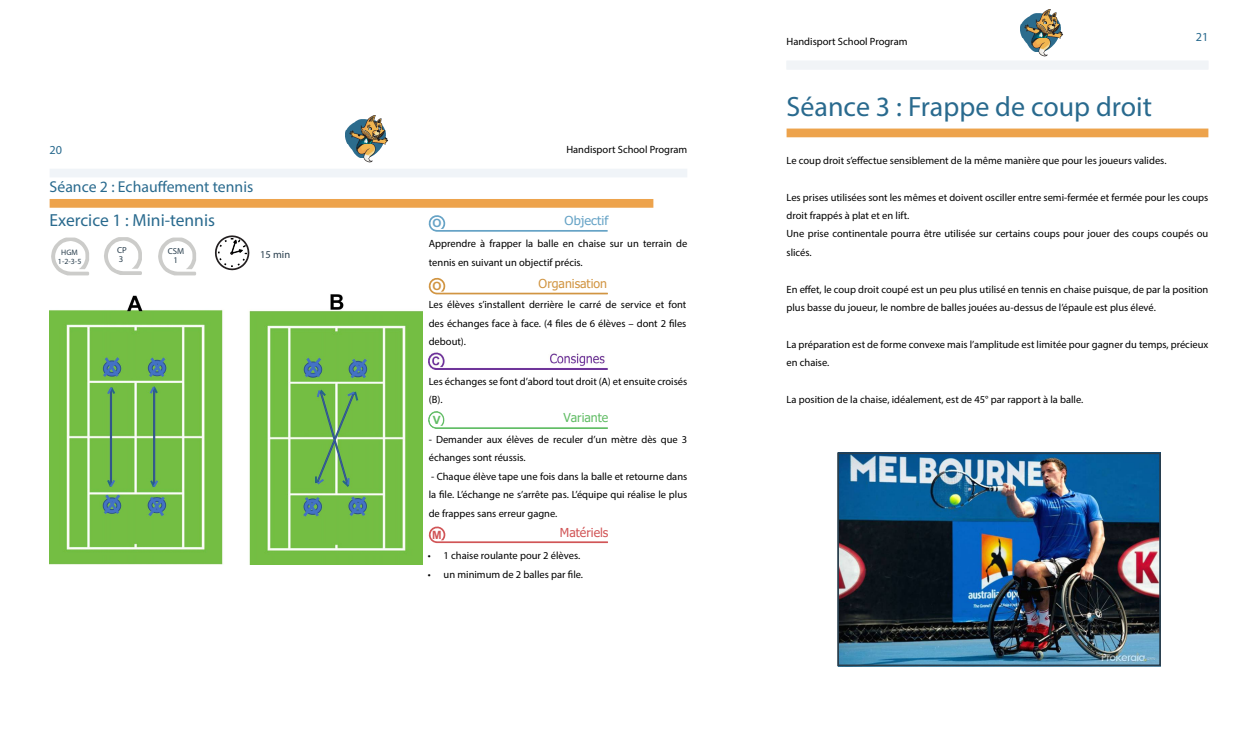
<style>
.page{position:relative;width:1258px;height:737px;background:#fff}
.page>*{position:absolute;margin:0;border:0;box-sizing:border-box;transform-origin:0 0}
.t1{font:28px "Myriad Pro";color:#296a8e}
.t2{font:17.5px "Myriad Pro";color:#296a8e}
.t3{font:15.75px "Myriad Pro";color:#296a8e}
.t4{font:12.34px "Tahoma";color:#d19542}
.t5{font:12.34px "Tahoma";color:#d15557}
.t6{font:12.34px "Tahoma";color:#66a3c6;scale:1.04 1}
.t7{font:12.34px "Tahoma";color:#62bd66}
.t8{font:12.25px "Myriad Pro";color:#296a8e}
.t9{font:700 11.38px "Arial";color:#66a3c6}
.t10{font:700 11.38px "Arial";color:#d19542}
.t11{font:700 11.38px "Arial";color:#d15557}
.t12{font:700 11.38px "Arial";color:#62bd66;scale:1.04 1}
.t13{font:10.5px/18.4px "Myriad Pro";color:#000}
.t14{font:10.5px "Myriad Pro";color:#293e4d}
.t15{font:8.75px/9.1px "Myriad Pro";color:#293e4d}
.t16{font:7.88px/8.9px "Myriad Pro";color:#293e4d;text-align:center}
</style>
<div class="page">
<img style="left:346px;top:116px;width:42px;height:46px">
<div style="left:50px;top:169px;width:637px;height:8px;background:#f0f4f8"></div>
<svg style="left:51px;top:237px;width:38px;height:38px"></svg>
<svg style="left:429px;top:215px;width:178px;height:17px"></svg>
<svg style="left:429px;top:278px;width:179px;height:16px"></svg>
<svg style="left:429px;top:526px;width:179px;height:17px"></svg>
<div style="left:50px;top:199px;width:603px;height:9px;background:#eda34c"></div>
<svg style="left:215px;top:235px;width:35px;height:36px"></svg>
<svg style="left:158px;top:237px;width:38px;height:38px"></svg>
<svg style="left:104px;top:237px;width:38px;height:38px"></svg>
<img style="left:429px;top:352px;width:179px;height:17px">
<img style="left:429px;top:412px;width:179px;height:16px">
<img style="left:49px;top:294px;width:373px;height:270px">
<div style="left:786px;top:128px;width:422px;height:9px;background:#eda34c"></div>
<img style="left:840px;top:455px;width:318px;height:208px">
<div style="left:837px;top:452px;width:324px;height:214px;border:2px solid #293e4d"></div>
<img style="left:1020px;top:10px;width:43px;height:46px">
<div style="left:786px;top:61px;width:422px;height:8px;background:#f1f4f7"></div>
<p class="t8" style="left:50px;top:143px;width:14px">20</p>
<p class="t13" style="left:566px;top:140px;width:122px">Handisport School Program</p>
<h3 class="t3" style="left:50px;top:177px;width:205px">Séance 2 : Echauffement tennis</h3>
<h2 class="t2" style="left:50px;top:209px;width:167px">Exercice 1 : Mini-tennis</h2>
<p class="t16" style="left:58px;top:247px;width:25px">HGM<br>1-2-3-5</p>
<p class="t15" style="left:117px;top:246px;width:11px">CP<br>3</p>
<p class="t15" style="left:168px;top:246px;width:18px;text-align:center">CSM<br>1</p>
<p class="t14" style="left:260px;top:247px;width:32px">15 min</p>
<p class="t9" style="left:432px;top:215px;width:11px">O</p>
<p class="t6" style="left:564px;top:212px;width:44px">Objectif</p>
<p class="t13" style="left:429px;top:234px;width:260px">Apprendre à frapper la balle en chaise sur un terrain de tennis en suivant un objectif précis.</p>
<p class="t10" style="left:432px;top:278px;width:11px">O</p>
<p class="t4" style="left:538px;top:275px;width:70px">Organisation</p>
<p class="t13" style="left:429px;top:295px;width:259px;text-align:justify">Les élèves s’installent derrière le carré de service et font des échanges face à face. (4 files de 6 élèves – dont 2 files debout).</p>
<p class="t13" style="left:429px;top:372px;width:260px">Les échanges se font d’abord tout droit (A) et ensuite croisés (B).</p>
<p class="t13" style="left:429px;top:430px;width:260px">- Demander aux élèves de reculer d’un mètre dès que 3 échanges sont réussis.</p>
<p class="t13" style="left:429px;top:467px;width:260px;text-align:justify">- Chaque élève tape une fois dans la balle et retourne dans la file. L’échange ne s’arrête pas. L’équipe qui réalise le plus de frappes sans erreur gagne.</p>
<p class="t12" style="left:433px;top:412px;width:9px">V</p>
<p class="t7" style="left:563px;top:409px;width:46px">Variante</p>
<p class="t11" style="left:432px;top:527px;width:11px">M</p>
<p class="t5" style="left:560px;top:524px;width:50px">Matériels</p>
<p class="t13" style="left:428px;top:546px;width:154px">• 1 chaise roulante pour 2 élèves.</p>
<p class="t13" style="left:428px;top:565px;width:157px">• un minimum de 2 balles par file.</p>
<p class="t13" style="left:786px;top:32px;width:122px">Handisport School Program</p>
<p class="t8" style="left:1195px;top:29px;width:14px">21</p>
<h1 class="t1" style="left:786px;top:89px;width:367px">Séance 3 : Frappe de coup droit</h1>
<p class="t13" style="left:786px;top:151px;width:381px">Le coup droit s’effectue sensiblement de la même manière que pour les joueurs valides.</p>
<p class="t13" style="left:786px;top:188px;width:423px">Les prises utilisées sont les mêmes et doivent osciller entre semi-fermée et fermée pour les coups droit frappés à plat et en lift.<br>Une prise continentale pourra être utilisée sur certains coups pour jouer des coups coupés ou slicés.</p>
<p class="t13" style="left:786px;top:280px;width:423px">En effet, le coup droit coupé est un peu plus utilisé en tennis en chaise puisque, de par la position plus basse du joueur, le nombre de balles jouées au-dessus de l’épaule est plus élevé.</p>
<p class="t13" style="left:786px;top:335px;width:423px">La préparation est de forme convexe mais l’amplitude est limitée pour gagner du temps, précieux en chaise.</p>
<p class="t13" style="left:786px;top:390px;width:298px">La position de la chaise, idéalement, est de 45° par rapport à la balle.</p>
</div>
